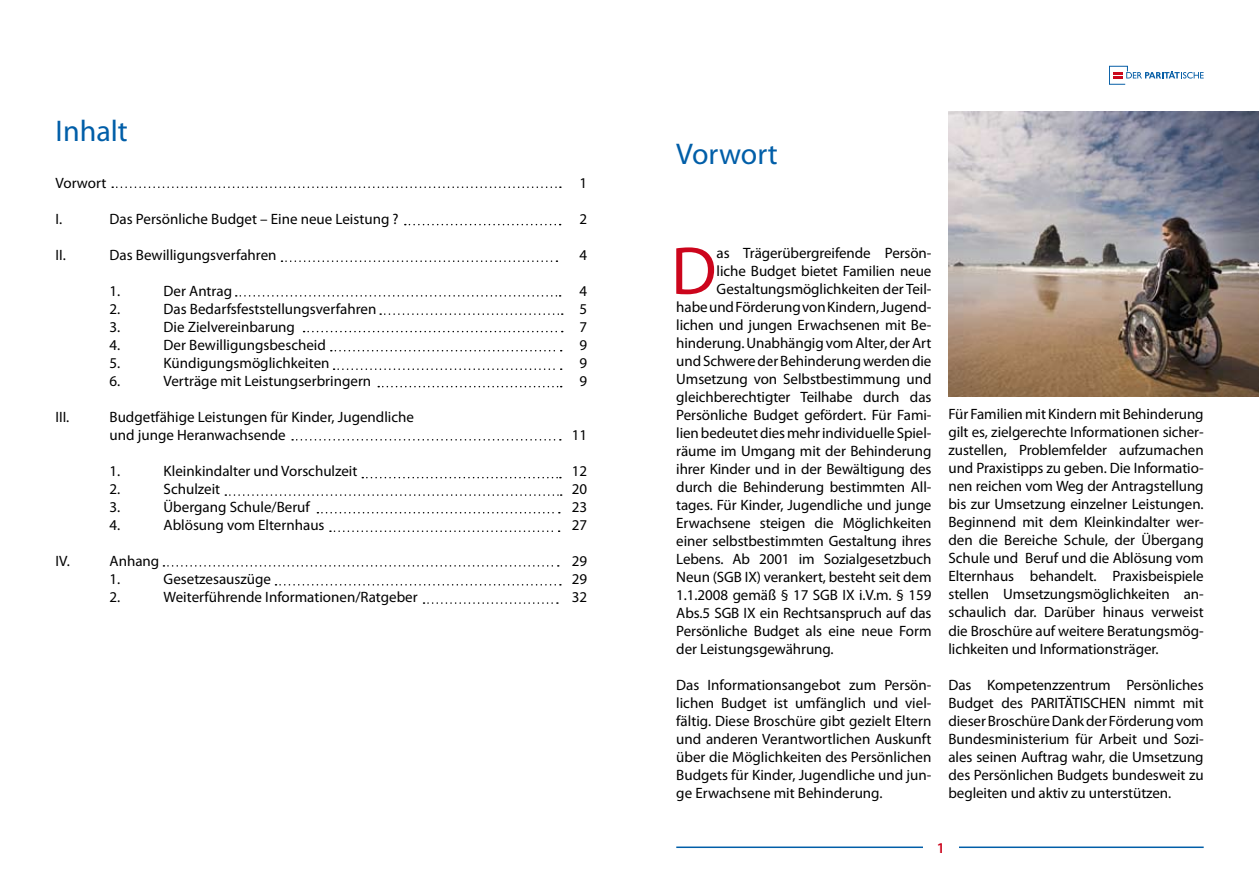
<style>
.page{position:relative;width:1259px;height:893px;background:#fff}
.page>*{position:absolute;margin:0;border:0;box-sizing:border-box;transform-origin:0 0}
.t1{font:68.4px "Myriad Pro";color:#cc051c}
.t2{font:30px "Myriad Pro";color:#005ea8}
.t3{font:15px/18px "Myriad Pro";letter-spacing:-.005em;color:#000;text-align:justify}
.t4{font:600 15px "Myriad Pro";color:#cc051c}
</style>
<div class="page">
<hr style="left:676px;top:846px;width:527px;height:2px;background:#005ea8">
<div style="left:923px;top:841px;width:35px;height:26px;background:#fff"></div>
<svg style="left:1109px;top:66px;width:94px;height:19px"></svg>
<img style="left:948px;top:111px;width:311px;height:286px">
<svg style="left:378px;top:386px;width:184px;height:1px"></svg>
<svg style="left:292px;top:439px;width:269px;height:2px"></svg>
<svg style="left:362px;top:477px;width:199px;height:1px"></svg>
<svg style="left:225px;top:494px;width:337px;height:2px"></svg>
<svg style="left:317px;top:512px;width:243px;height:1px"></svg>
<svg style="left:330px;top:530px;width:229px;height:2px"></svg>
<svg style="left:163px;top:565px;width:396px;height:2px"></svg>
<svg style="left:423px;top:602px;width:135px;height:2px"></svg>
<svg style="left:275px;top:584px;width:286px;height:2px"></svg>
<svg style="left:281px;top:260px;width:276px;height:2px"></svg>
<svg style="left:236px;top:295px;width:324px;height:2px"></svg>
<svg style="left:380px;top:313px;width:183px;height:2px"></svg>
<svg style="left:303px;top:331px;width:260px;height:1px"></svg>
<svg style="left:331px;top:350px;width:231px;height:1px"></svg>
<svg style="left:333px;top:368px;width:229px;height:2px"></svg>
<svg style="left:405px;top:224px;width:155px;height:1px"></svg>
<svg style="left:112px;top:186px;width:449px;height:2px"></svg>
<h2 class="t2" style="left:56px;top:112px;width:74px">Inhalt</h2>
<p class="t3" style="left:56px;top:174px;width:52px">Vorwort</p>
<p class="t3" style="left:56px;top:210px;width:8px">I.</p>
<p class="t3" style="left:110px;top:210px;width:290px">Das Persönliche Budget – Eine neue Leistung ?</p>
<p class="t3" style="left:56px;top:246px;width:12px">II.</p>
<p class="t3" style="left:110px;top:246px;width:168px">Das Bewilligungsverfahren</p>
<p class="t3" style="left:110px;top:282px;width:12px">1.</p>
<p class="t3" style="left:164px;top:282px;width:70px">Der Antrag</p>
<p class="t3" style="left:110px;top:300px;width:12px">2.</p>
<p class="t3" style="left:164px;top:300px;width:214px">Das Bedarfsfeststellungsverfahren</p>
<p class="t3" style="left:110px;top:318px;width:12px">3.</p>
<p class="t3" style="left:164px;top:318px;width:133px">Die Zielvereinbarung</p>
<p class="t3" style="left:110px;top:336px;width:12px">4.</p>
<p class="t3" style="left:164px;top:336px;width:164px">Der Bewilligungsbescheid</p>
<p class="t3" style="left:110px;top:354px;width:12px">5.</p>
<p class="t3" style="left:164px;top:354px;width:167px">Kündigungsmöglichkeiten</p>
<p class="t3" style="left:110px;top:372px;width:12px">6.</p>
<p class="t3" style="left:164px;top:372px;width:209px">Verträge mit Leistungserbringern</p>
<p class="t3" style="left:56px;top:408px;width:15px">III.</p>
<p class="t3" style="left:110px;top:408px;width:306px">Budgetfähige Leistungen für Kinder, Jugendliche und junge Heranwachsende</p>
<p class="t3" style="left:110px;top:462px;width:12px">1.</p>
<p class="t3" style="left:164px;top:462px;width:195px">Kleinkindalter und Vorschulzeit</p>
<p class="t3" style="left:110px;top:480px;width:12px">2.</p>
<p class="t3" style="left:164px;top:480px;width:58px">Schulzeit</p>
<p class="t3" style="left:110px;top:498px;width:12px">3.</p>
<p class="t3" style="left:164px;top:498px;width:148px">Übergang Schule/Beruf</p>
<p class="t3" style="left:110px;top:516px;width:12px">4.</p>
<p class="t3" style="left:164px;top:516px;width:162px">Ablösung vom Elternhaus</p>
<p class="t3" style="left:56px;top:552px;width:16px">IV.</p>
<p class="t3" style="left:110px;top:552px;width:51px">Anhang<br>1.</p>
<p class="t3" style="left:164px;top:570px;width:109px">Gesetzesauszüge</p>
<p class="t3" style="left:110px;top:588px;width:12px">2.</p>
<p class="t3" style="left:164px;top:588px;width:255px">Weiterführende Informationen/Ratgeber</p>
<p class="t3" style="left:579px;top:174px;width:9px">1</p>
<p class="t3" style="left:579px;top:210px;width:9px">2</p>
<p class="t3" style="left:579px;top:246px;width:9px">4</p>
<p class="t3" style="left:579px;top:282px;width:9px">4<br>5<br>7<br>9<br>9<br>9</p>
<p class="t3" style="left:572px;top:426px;width:17px">11</p>
<p class="t3" style="left:572px;top:462px;width:17px">12<br>20<br>23<br>27</p>
<p class="t3" style="left:572px;top:552px;width:17px">29<br>29<br>32</p>
<h2 class="t2" style="left:676px;top:135px;width:103px">Vorwort</h2>
<h1 class="t1" style="left:671px;top:229px;width:47px">D</h1>
<p class="t3" style="left:716px;top:244px;width:216px">as Trägerübergreifende Persön-</p>
<p class="t3" style="left:716px;top:262px;width:216px">liche Budget bietet Familien neue</p>
<p class="t3" style="left:716px;top:280px;width:216px">Gestaltungsmöglichkeiten der Teil-</p>
<p class="t3" style="left:676px;top:298px;width:257px">habe und Förderung von Kindern, Jugend-</p>
<p class="t3" style="left:676px;top:316px;width:257px">lichen und jungen Erwachsenen mit Be-</p>
<p class="t3" style="left:676px;top:334px;width:257px">hinderung. Unabhängig vom Alter, der Art</p>
<p class="t3" style="left:676px;top:352px;width:257px">und Schwere der Behinderung werden die</p>
<p class="t3" style="left:676px;top:370px;width:257px">Umsetzung von Selbstbestimmung und</p>
<p class="t3" style="left:676px;top:388px;width:257px">gleichberechtigter Teilhabe durch das</p>
<p class="t3" style="left:676px;top:406px;width:257px">Persönliche Budget gefördert. Für Fami-</p>
<p class="t3" style="left:676px;top:424px;width:257px">lien bedeutet dies mehr individuelle Spiel-</p>
<p class="t3" style="left:676px;top:442px;width:257px">räume im Umgang mit der Behinderung</p>
<p class="t3" style="left:676px;top:460px;width:257px">ihrer Kinder und in der Bewältigung des</p>
<p class="t3" style="left:676px;top:478px;width:257px">durch die Behinderung bestimmten All-</p>
<p class="t3" style="left:676px;top:496px;width:257px">tages. Für Kinder, Jugendliche und junge</p>
<p class="t3" style="left:676px;top:514px;width:257px">Erwachsene steigen die Möglichkeiten</p>
<p class="t3" style="left:676px;top:532px;width:257px">einer selbstbestimmten Gestaltung ihres</p>
<p class="t3" style="left:676px;top:550px;width:257px">Lebens. Ab 2001 im Sozialgesetzbuch</p>
<p class="t3" style="left:676px;top:568px;width:257px">Neun (SGB IX) verankert, besteht seit dem</p>
<p class="t3" style="left:676px;top:586px;width:257px">1.1.2008 gemäß § 17 SGB IX i.V.m. § 159</p>
<p class="t3" style="left:676px;top:604px;width:257px">Abs.5 SGB IX ein Rechtsanspruch auf das</p>
<p class="t3" style="left:676px;top:622px;width:257px">Persönliche Budget als eine neue Form</p>
<p class="t3" style="left:676px;top:640px;width:159px">der Leistungsgewährung.</p>
<p class="t3" style="left:676px;top:676px;width:257px">Das Informationsangebot zum Persön&shy;lichen Budget ist umfänglich und viel&shy;fältig. Diese Broschüre gibt gezielt Eltern und anderen Verantwortlichen Auskunft über die Möglichkeiten des Persönlichen Budgets für Kinder, Jugendliche und jun&shy;ge Erwachsene mit Behinderung.</p>
<p class="t3" style="left:948px;top:405px;width:257px">Für Familien mit Kindern mit Behinderung gilt es, zielgerechte Informationen sicher&shy;zustellen, Problemfelder aufzumachen und Praxistipps zu geben. Die Informatio&shy;nen reichen vom Weg der Antragstellung bis zur Umsetzung einzelner Leistungen.<br>Beginnend mit dem Kleinkindalter wer&shy;den die Bereiche Schule, der Übergang Schule und Beruf und die Ablösung vom Elternhaus behandelt. Praxisbeispiele stellen Umsetzungsmöglichkeiten an&shy;schaulich dar. Darüber hinaus verweist die Broschüre auf weitere Beratungsmög&shy;lichkeiten und Informationsträger.</p>
<p class="t3" style="left:948px;top:675px;width:257px">Das Kompetenzzentrum Persönliches Budget des PARITÄTISCHEN nimmt mit dieser Broschüre Dank der Förderung vom Bundesministerium für Arbeit und Sozi&shy;ales seinen Auftrag wahr, die Umsetzung des Persönlichen Budgets bundesweit zu begleiten und aktiv zu unterstützen.</p>
<p class="t4" style="left:937px;top:838px;width:10px">1</p>
</div>
